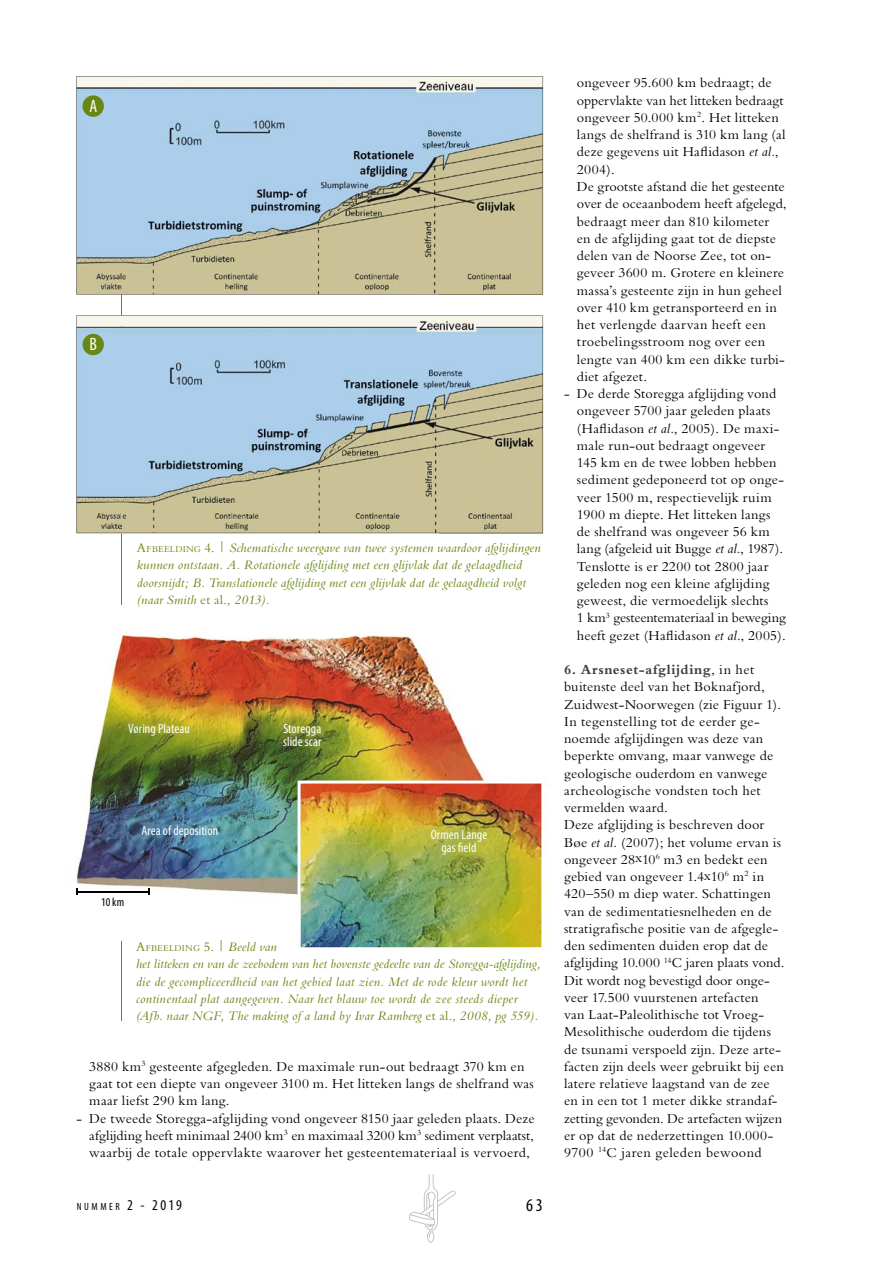
<style>
.page{position:relative;width:893px;height:1263px;background:#fff}
.page>*{position:absolute;margin:0;border:0;box-sizing:border-box;transform-origin:0 0}
.t1{font:condensed 18px "Myriad Pro";color:#000}
.t2{font:condensed 18px "Myriad Pro";color:#fff}
.t3{font:14.25px/17.2px "M Bembo";letter-spacing:.01em;color:#000}
.t4{font:italic 13.5px/17.2px "M Bembo";letter-spacing:.015em;color:#688713}
.t5{font:condensed 13.5px/13.5px "Myriad Pro";letter-spacing:.005em;color:#fff}
.t6{font:condensed 12px "Myriad Pro";color:#000}
.t7{font:condensed 10.5px "Myriad Pro";letter-spacing:.245em;color:#000}
.t8{font:9.45px "M Bembo";letter-spacing:.03em;color:#688713}
.s1{font-style:normal}
.s2{font-style:normal;font-size:9.45px}
.s3{font-size:13.5px}
.s4{font-style:italic;font-size:13.5px}
.s5{font-size:15px}
.s6{font-style:italic}
.s7{font-weight:700;color:#3e3d40}
</style>
<div class="page">
<svg style="left:409px;top:1174px;width:47px;height:69px"></svg>
<hr style="left:121px;top:287px;width:1px;height:317px;background:#688713">
<svg style="left:76px;top:76px;width:467px;height:218px;background:#b2c1bf"></svg>
<svg style="left:76px;top:316px;width:467px;height:217px;background:#b3c2bf"></svg>
<div style="left:82px;top:95px;width:22px;height:22px;background:#688713;border-radius:50%"></div>
<div style="left:82px;top:334px;width:22px;height:21px;background:#688713;border-radius:50%"></div>
<img style="left:76px;top:627px;width:474px;height:322px">
<hr style="left:77px;top:891px;width:72px;height:1px;background:#000">
<svg style="left:148px;top:888px;width:2px;height:7px"></svg>
<hr style="left:122px;top:942px;width:1px;height:79px;background:#688713">
<img style="left:298px;top:780px;width:246px;height:169px">
<p class="t2" style="left:89px;top:95px;width:9px">A</p>
<p class="t2" style="left:90px;top:333px;width:9px">B</p>
<p class="t4" style="left:137px;top:539px;width:405px"><span class="s1">A</span><span class="s2">FBEELDING</span> <span class="s1">4. |</span> Schematische weergave van twee systemen waardoor afglijdingen kunnen ontstaan. A. Rotationele afglijding met een glijvlak dat de gelaagdheid doorsnijdt; B. Translationele afglijding met een glijvlak dat de gelaagdheid volgt (naar Smith <span class="s1">et al.</span>, 2013).</p>
<p class="t5" style="left:128px;top:722px;width:63px">Vøring Plateau</p>
<p class="t5" style="left:283px;top:721px;width:40px">Storegga slide scar</p>
<p class="t5" style="left:142px;top:823px;width:78px">Area of deposition</p>
<p class="t5" style="left:431px;top:827px;width:58px;text-align:center">Ormen Lange gas eld</p>
<p class="t6" style="left:101px;top:895px;width:24px">10 km</p>
<p class="t8" style="left:136px;top:943px;width:142px"><span class="s3">A</span>FBEELDING <span class="s3">5. |</span> <span class="s4">Beeld van</span></p>
<p class="t4" style="left:136px;top:955px;width:406px">het litteken en van de zeebodem van het bovenste gedeelte van de Storegga-afglijding, die de gecompliceerdheid van het gebied laat zien. Met de rode kleur wordt het continentaal plat aangegeven. Naar het blauw toe wordt de zee steeds dieper (Afb. naar NGF, The making of a land by Ivar Ramberg <span class="s1">et al.</span>, 2008, pg 559).</p>
<p class="t3" style="left:89px;top:1058px;width:446px">3880 km<sup>3</sup> gesteente afgegleden. De maximale run-out bedraagt 370 km en gaat tot een diepte van ongeveer 3100 m. Het litteken langs de shelfrand was maar liefst 290 km lang.</p>
<p class="t3" style="left:89px;top:1109px;width:447px;text-align:justify;text-indent:-13px">- De tweede Storegga-afglijding vond ongeveer 8150 jaar geleden plaats. Deze afglijding heeft minimaal 2400 km<sup>3</sup> en maximaal 3200 km<sup>3</sup> sediment verplaatst, waarbij de totale oppervlakte waarover het gesteentemateriaal is vervoerd,</p>
<p class="t7" style="left:77px;top:1200px;width:107px">NUMMER <span class="s5">2 - 2019</span></p>
<p class="t1" style="left:526px;top:1194px;width:18px">6 30</p>
<p class="t3" style="left:577px;top:74px;width:211px">ongeveer 95.600 km bedraagt; de oppervlakte van het litteken bedraagt ongeveer 50.000 km<sup>2</sup>. Het litteken langs de shelfrand is 310 km lang (al deze gegevens uit Haflidason <span class="s6">et al.</span>,<br>2004).<br>De grootste afstand die het gesteente over de oceaanbodem heeft afgelegd, bedraagt meer dan 810 kilometer<br>en de afglijding gaat tot de diepste delen van de Noorse Zee, tot on&shy;geveer 3600 m. Grotere en kleinere massa’s gesteente zijn in hun geheel over 410 km getransporteerd en in het verlengde daarvan heeft een troebelingsstroom nog over een lengte van 400 km een dikke turbi&shy;diet afgezet.</p>
<p class="t3" style="left:577px;top:385px;width:211px;text-indent:-13px">- De derde Storegga afglijding vond ongeveer 5700 jaar geleden plaats (Haflidason <span class="s6">et al.</span>, 2005). De maxi&shy;male run-out bedraagt ongeveer 145 km en de twee lobben hebben sediment gedeponeerd tot op onge&shy;veer 1500 m, respectievelijk ruim 1900 m diepte. Het litteken langs de shelfrand was ongeveer 56 km lang (afgeleid uit Bugge <span class="s6">et al.</span>, 1987).<br>Tenslotte is er 2200 tot 2800 jaar geleden nog een kleine afglijding geweest, die vermoedelijk slechts<br>1 km<sup>3</sup> gesteentemateriaal in beweging heeft gezet (Haflidason <span class="s6">et al.</span>, 2005).</p>
<p class="t3" style="left:564px;top:661px;width:222px"><span class="s7">6. Arsneset-afglijding</span>, in het buitenste deel van het Boknafjord, Zuidwest-Noorwegen (zie Figuur 1).<br>In tegenstelling tot de eerder ge&shy;noemde afglijdingen was deze van beperkte omvang, maar vanwege de geologische ouderdom en vanwege archeologische vondsten toch het vermelden waard.<br>Deze afglijding is beschreven door Bøe <span class="s6">et al.</span> (2007); het volume ervan is ongeveer 28x10<sup>6</sup> m3 en bedekt een gebied van ongeveer 1.4x10<sup>6</sup> m<sup>2</sup> in 420–550 m diep water. Schattingen van de sedimentatiesnelheden en de stratigrafische positie van de afgegle&shy;den sedimenten duiden erop dat de afglijding 10.000 <sup>14</sup>C jaren plaats vond.<br>Dit wordt nog bevestigd door onge&shy;veer 17.500 vuurstenen artefacten<br>van Laat-Paleolithische tot Vroeg-Mesolithische ouderdom die tijdens de tsunami verspoeld zijn. Deze arte&shy;facten zijn deels weer gebruikt bij een latere relatieve laagstand van de zee en in een tot 1 meter dikke strandaf&shy;zetting gevonden. De artefacten wijzen er op dat de nederzettingen 10.000- 9700 <sup>14</sup>C jaren geleden bewoond</p>
</div>
